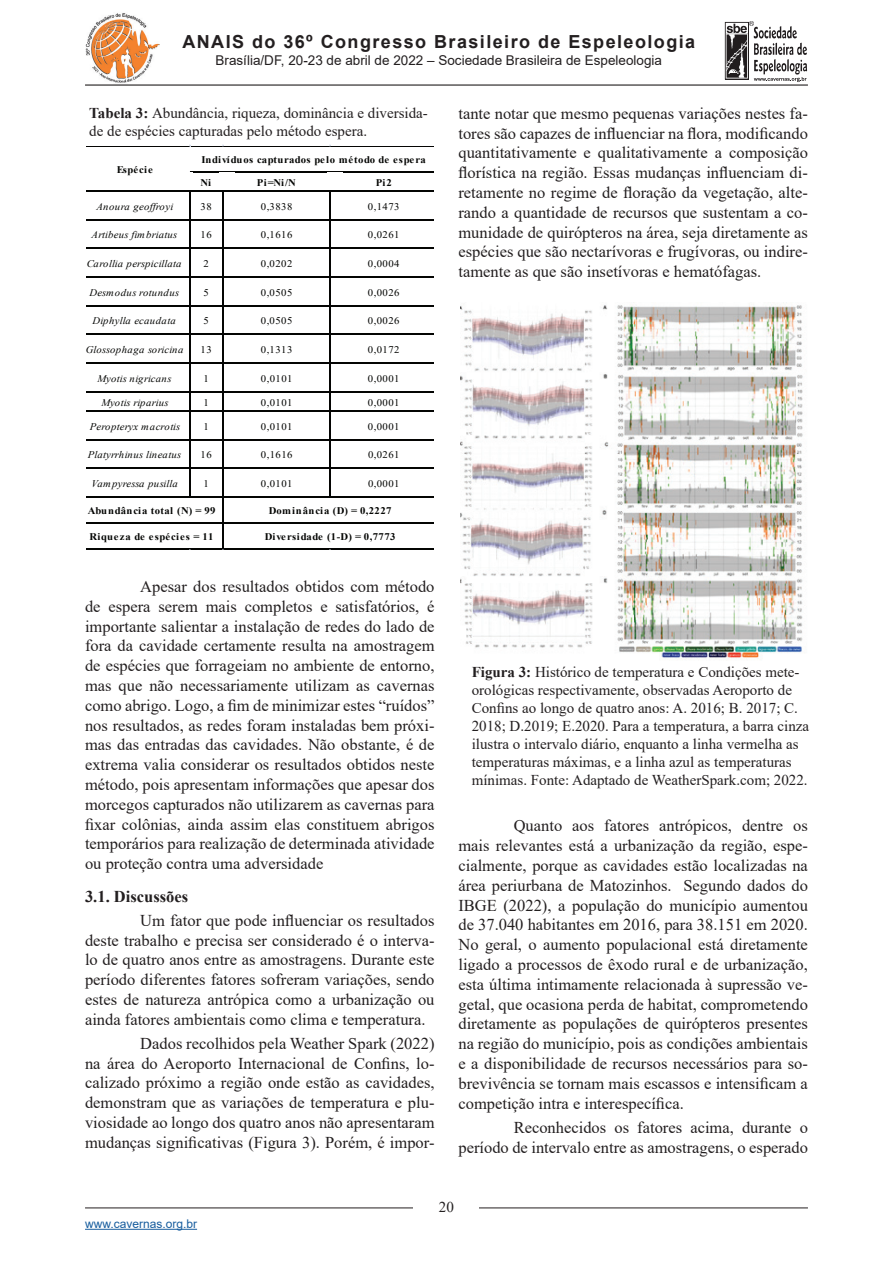
<style>
.page{position:relative;width:893px;height:1263px;background:#fff}
.page>*{position:absolute;margin:0;border:0;box-sizing:border-box;transform-origin:0 0}
.t1{font:700 18px "Arial";letter-spacing:.08em;color:#231f20}
.t2{font:16.5px/19.8px "Times New Roman";color:#231f20;text-align:justify}
.t3{font:700 16.5px "Times New Roman";color:#231f20}
.t4{font:15px/18px "Times New Roman";color:#231f20}
.t5{font:13.5px "Arial";color:#231f20}
.t6{font:12px "Arial";color:#175d9e}
.t7{font:italic 10.2px "Times New Roman";letter-spacing:.01em;color:#040503;scale:1.05 1}
.t8{font:10.2px "Times New Roman";letter-spacing:.045em;color:#040503;scale:1.05 1}
.t9{font:700 10.2px "Times New Roman";letter-spacing:.045em;color:#040503;scale:1.05 1}
.t10{font:700 10.2px "Times New Roman";letter-spacing:.08em;color:#040503;scale:1.05 1}
.t11{font:italic 10.2px "Times New Roman";letter-spacing:.045em;color:#040503;scale:1.05 1}
.s1{font-weight:700}
</style>
<div class="page">
<img style="left:85px;top:13px;width:74px;height:70px">
<svg style="left:725px;top:21px;width:82px;height:61px"></svg>
<hr style="left:85px;top:1229px;width:112px;height:1px;background:#175d9e">
<hr style="left:85px;top:84px;width:723px;height:2px;background:#231f20">
<hr style="left:85px;top:1207px;width:723px;height:1px;background:#231f20">
<div style="left:414px;top:1195px;width:65px;height:24px;background:#fff"></div>
<hr style="left:86px;top:146px;width:347px;height:1px;background:#040503">
<hr style="left:190px;top:171px;width:243px;height:2px;background:#040503">
<hr style="left:86px;top:190px;width:347px;height:2px;background:#040503">
<hr style="left:86px;top:219px;width:347px;height:2px;background:#040503">
<hr style="left:86px;top:248px;width:347px;height:1px;background:#040503">
<hr style="left:86px;top:276px;width:347px;height:2px;background:#040503">
<hr style="left:86px;top:305px;width:347px;height:2px;background:#040503">
<hr style="left:86px;top:333px;width:347px;height:2px;background:#040503">
<hr style="left:86px;top:362px;width:347px;height:2px;background:#040503">
<hr style="left:86px;top:391px;width:347px;height:2px;background:#040503">
<hr style="left:86px;top:410px;width:347px;height:2px;background:#040503">
<hr style="left:86px;top:439px;width:347px;height:2px;background:#040503">
<hr style="left:86px;top:467px;width:347px;height:2px;background:#040503">
<hr style="left:86px;top:496px;width:347px;height:2px;background:#040503">
<hr style="left:86px;top:522px;width:347px;height:2px;background:#040503">
<hr style="left:189px;top:192px;width:2px;height:306px;background:#040503">
<hr style="left:222px;top:192px;width:2px;height:358px;background:#040503">
<hr style="left:329px;top:192px;width:2px;height:306px;background:#040503">
<hr style="left:86px;top:548px;width:347px;height:2px;background:#040503">
<img style="left:461px;top:305px;width:342px;height:355px">
<p class="t1" style="left:182px;top:29px;width:514px">ANAIS do 36º Congresso Brasileiro de Espeleologia</p>
<p class="t5" style="left:216px;top:51px;width:448px">Brasília/DF, 20-23 de abril de 2022 – Sociedade Brasileira de Espeleologia</p>
<p class="t4" style="left:89px;top:103px;width:340px"><span class="s1">Tabela 3:</span> Abundância, riqueza, dominância e diversida&shy;de de espécies capturadas pelo método espera.</p>
<p class="t9" style="left:201px;top:175px;width:12px">Ni</p>
<p class="t9" style="left:257px;top:175px;width:39px">Pi=Ni/N</p>
<p class="t9" style="left:376px;top:175px;width:17px">Pi2</p>
<p class="t7" style="left:96px;top:199px;width:75px">Anoura geoffroyi</p>
<p class="t8" style="left:201px;top:199px;width:12px">38</p>
<p class="t8" style="left:261px;top:199px;width:32px">0,3838</p>
<p class="t8" style="left:368px;top:199px;width:32px">0,1473</p>
<p class="t7" style="left:92px;top:228px;width:83px">Artibeus fimbriatus</p>
<p class="t8" style="left:201px;top:228px;width:12px">16</p>
<p class="t8" style="left:261px;top:228px;width:32px">0,1616</p>
<p class="t8" style="left:368px;top:228px;width:32px">0,0261</p>
<p class="t7" style="left:87px;top:256px;width:92px">Carollia perspicillata</p>
<p class="t8" style="left:203px;top:256px;width:7px">2</p>
<p class="t8" style="left:261px;top:256px;width:32px">0,0202</p>
<p class="t8" style="left:368px;top:256px;width:32px">0,0004</p>
<p class="t11" style="left:90px;top:285px;width:87px">Desmodus rotundus</p>
<p class="t8" style="left:203px;top:285px;width:7px">5</p>
<p class="t8" style="left:261px;top:285px;width:32px">0,0505</p>
<p class="t8" style="left:368px;top:285px;width:32px">0,0026</p>
<p class="t7" style="left:93px;top:314px;width:81px">Diphylla ecaudata</p>
<p class="t8" style="left:203px;top:314px;width:7px">5</p>
<p class="t8" style="left:261px;top:314px;width:32px">0,0505</p>
<p class="t8" style="left:368px;top:314px;width:32px">0,0026</p>
<p class="t7" style="left:86px;top:342px;width:95px">Glossophaga soricina</p>
<p class="t8" style="left:201px;top:342px;width:12px">13</p>
<p class="t8" style="left:261px;top:342px;width:32px">0,1313</p>
<p class="t8" style="left:368px;top:342px;width:32px">0,0172</p>
<p class="t7" style="left:97px;top:371px;width:72px">Myotis nigricans</p>
<p class="t8" style="left:203px;top:371px;width:7px">1</p>
<p class="t8" style="left:261px;top:371px;width:32px">0,0101</p>
<p class="t8" style="left:368px;top:371px;width:32px">0,0001</p>
<p class="t7" style="left:101px;top:395px;width:66px">Myotis riparius</p>
<p class="t8" style="left:204px;top:395px;width:7px">1</p>
<p class="t8" style="left:261px;top:395px;width:32px">0,0101</p>
<p class="t8" style="left:368px;top:395px;width:32px">0,0001</p>
<p class="t7" style="left:90px;top:419px;width:88px">Peropteryx macrotis</p>
<p class="t8" style="left:204px;top:419px;width:7px">1</p>
<p class="t8" style="left:261px;top:419px;width:32px">0,0101</p>
<p class="t8" style="left:368px;top:419px;width:32px">0,0001</p>
<p class="t7" style="left:88px;top:448px;width:91px">Platyrrhinus lineatus</p>
<p class="t8" style="left:201px;top:448px;width:12px">16</p>
<p class="t8" style="left:261px;top:448px;width:32px">0,1616</p>
<p class="t8" style="left:368px;top:448px;width:32px">0,0261</p>
<p class="t7" style="left:92px;top:476px;width:83px">Vampyressa pusilla</p>
<p class="t8" style="left:204px;top:476px;width:7px">1</p>
<p class="t8" style="left:261px;top:476px;width:32px">0,0101</p>
<p class="t8" style="left:368px;top:476px;width:32px">0,0001</p>
<p class="t9" style="left:202px;top:152px;width:215px">Indivíduos capturados pelo método de espera</p>
<p class="t9" style="left:117px;top:162px;width:36px">Espécie</p>
<p class="t9" style="left:88px;top:503px;width:123px">Abundância total (N) = 99</p>
<p class="t9" style="left:269px;top:503px;width:119px">Dominância (D) = 0,2227</p>
<p class="t10" style="left:90px;top:529px;width:120px">Riqueza de espécies = 11</p>
<p class="t9" style="left:265px;top:529px;width:126px">Diversidade (1-D) = 0,7773</p>
<p class="t2" style="left:85px;top:576px;width:351px;text-indent:55px">Apesar dos resultados obtidos com método de espera serem mais completos e satisfatórios, é importante salientar a instalação de redes do lado de fora da cavidade certamente resulta na amostragem de espécies que forrageiam no ambiente de entorno, mas que não necessariamente utilizam as cavernas como abrigo. Logo, a fim de minimizar estes “ruídos” nos resultados, as redes foram instaladas bem próxi&shy;mas das entradas das cavidades. Não obstante, é de extrema valia considerar os resultados obtidos neste método, pois apresentam informações que apesar dos morcegos capturados não utilizarem as cavernas para fixar colônias, ainda assim elas constituem abrigos temporários para realização de determinada atividade ou proteção contra uma adversidade</p>
<p class="t3" style="left:85px;top:884px;width:105px">3.1. Discussões</p>
<p class="t2" style="left:85px;top:910px;width:351px;text-indent:55px">Um fator que pode influenciar os resultados deste trabalho e precisa ser considerado é o interva&shy;lo de quatro anos entre as amostragens. Durante este período diferentes fatores sofreram variações, sendo estes de natureza antrópica como a urbanização ou ainda fatores ambientais como clima e temperatura.</p>
<p class="t2" style="left:85px;top:1033px;width:351px;text-indent:55px">Dados recolhidos pela Weather Spark (2022) na área do Aeroporto Internacional de Confins, lo&shy;calizado próximo a região onde estão as cavidades, demonstram que as variações de temperatura e plu&shy;viosidade ao longo dos quatro anos não apresentaram mudanças significativas (Figura 3). Porém, é impor-</p>
<p class="t2" style="left:458px;top:103px;width:351px">tante notar que mesmo pequenas variações nestes fa&shy;tores são capazes de influenciar na flora, modificando quantitativamente e qualitativamente a composição florística na região. Essas mudanças influenciam di&shy;retamente no regime de floração da vegetação, alte&shy;rando a quantidade de recursos que sustentam a co&shy;munidade de quirópteros na área, seja diretamente as espécies que são nectarívoras e frugívoras, ou indire&shy;tamente as que são insetívoras e hematófagas.</p>
<p class="t4" style="left:472px;top:663px;width:339px"><span class="s1">Figura 3:</span> Histórico de temperatura e Condições mete&shy;orológicas respectivamente, observadas Aeroporto de Confins ao longo de quatro anos: A. 2016; B. 2017; C.<br>2018; D.2019; E.2020. Para a temperatura, a barra cinza ilustra o intervalo diário, enquanto a linha vermelha as temperaturas máximas, e a linha azul as temperaturas mínimas. Fonte: Adaptado de WeatherSpark.com; 2022.</p>
<p class="t2" style="left:458px;top:815px;width:351px;text-indent:55px">Quanto aos fatores antrópicos, dentre os mais relevantes está a urbanização da região, espe&shy;cialmente, porque as cavidades estão localizadas na área periurbana de Matozinhos. Segundo dados do IBGE (2022), a população do município aumentou de 37.040 habitantes em 2016, para 38.151 em 2020.<br>No geral, o aumento populacional está diretamente ligado a processos de êxodo rural e de urbanização, esta última intimamente relacionada à supressão ve&shy;getal, que ocasiona perda de habitat, comprometendo diretamente as populações de quirópteros presentes na região do município, pois as condições ambientais e a disponibilidade de recursos necessários para so&shy;brevivência se tornam mais escassos e intensificam a competição intra e interespecífica.</p>
<p class="t2" style="left:458px;top:1117px;width:351px;text-align:right">Reconhecidos os fatores acima, durante o<br>período de intervalo entre as amostragens, o esperado</p>
<p class="t6" style="left:85px;top:1215px;width:114px">www.cavernas.org.br</p>
<p class="t4" style="left:439px;top:1198px;width:16px">20</p>
</div>
